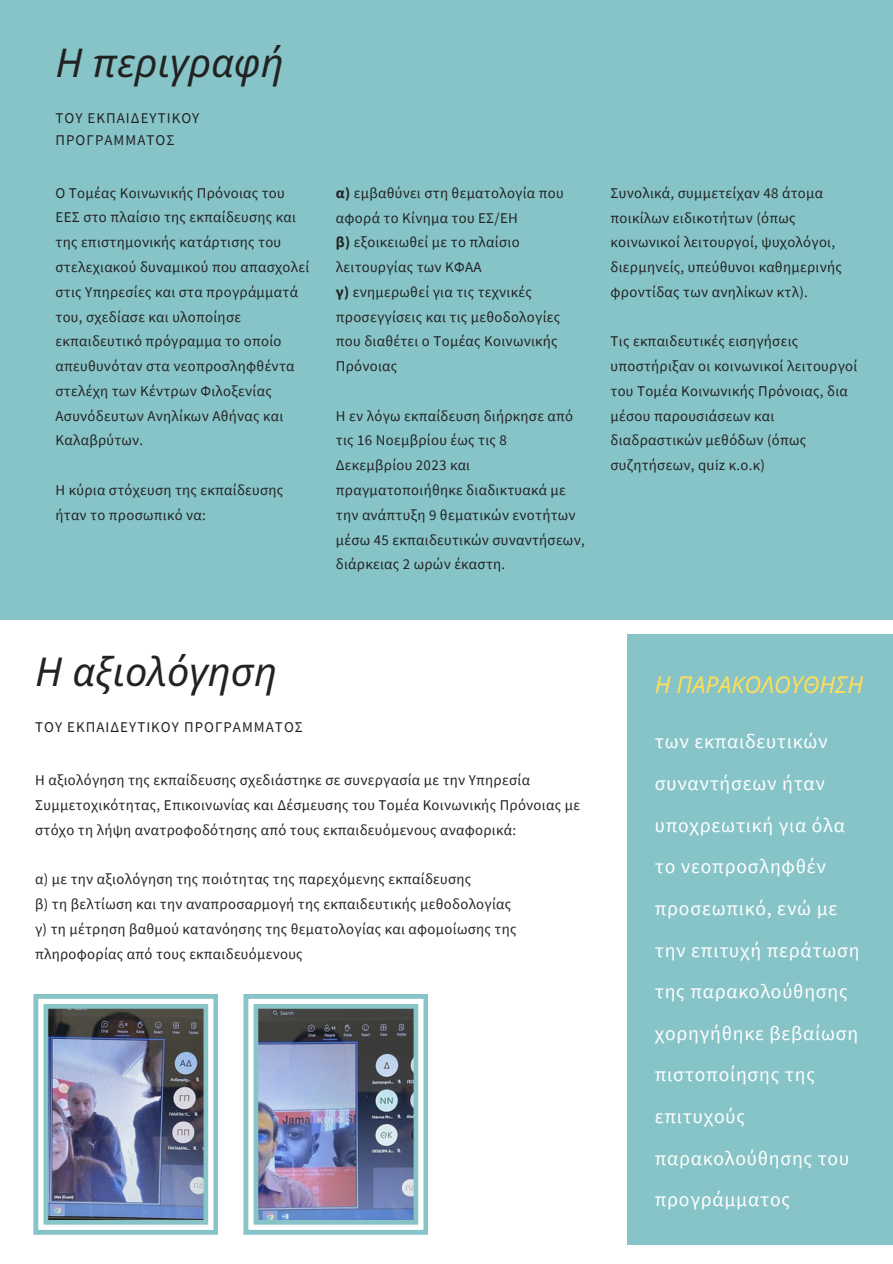
<style>
.page{position:relative;width:893px;height:1264px;background:#fff}
.page>*{position:absolute;margin:0;border:0;box-sizing:border-box;transform-origin:0 0}
.t1{font:italic 39.75px "Noto Sans";color:#222}
.t2{font:italic 23.1px "Noto Sans";color:#ffde59}
.t3{font:19.8px/41.7px "Source Sans Pro";letter-spacing:.04em;color:#fff}
.t4{font:14.85px/24.8px "Source Sans Pro";letter-spacing:.02em;color:#222}
.t5{font:14.85px/21.3px "Source Sans Pro";letter-spacing:.07em;color:#222}
.s1{font-weight:700}
</style>
<div class="page">
<div style="left:627px;top:634px;width:265px;height:610px;background:#87c4c8"></div>
<div style="left:0;top:0;width:892px;height:619px;background:#87c4c8"></div>
<img style="left:33px;top:994px;width:185px;height:240px">
<img style="left:243px;top:994px;width:185px;height:240px">
<p class="t1" style="left:56px;top:34px;width:230px">Η περιγραφή</p>
<p class="t5" style="left:56px;top:107px;width:145px">ΤΟΥ ΕΚΠΑΙΔΕΥΤΙΚΟΥ<br>ΠΡΟΓΡΑΜΜΑΤΟΣ</p>
<p class="t4" style="left:56px;top:180px;width:255px">Ο Τομέας Κοινωνικής Πρόνοιας του<br>ΕΕΣ στο πλαίσιο της εκπαίδευσης και της επιστημονικής κατάρτισης του στελεχιακού δυναμικού που απασχολεί στις Υπηρεσίες και στα προγράμματά του, σχεδίασε και υλοποίησε εκπαιδευτικό πρόγραμμα το οποίο απευθυνόταν στα νεοπροσληφθέντα στελέχη των Κέντρων Φιλοξενίας<br>Ασυνόδευτων Ανηλίκων Αθήνας και<br>Καλαβρύτων.</p>
<p class="t4" style="left:56px;top:477px;width:229px">Η κύρια στόχευση της εκπαίδευσης ήταν το προσωπικό να:</p>
<p class="t4" style="left:336px;top:180px;width:229px"><span class="s1">α)</span> εμβαθύνει στη θεματολογία που αφορά το Κίνημα του ΕΣ/ΕΗ</p>
<p class="t4" style="left:336px;top:230px;width:185px"><span class="s1">β)</span> εξοικειωθεί με το πλαίσιο λειτουργίας των ΚΦΑΑ</p>
<p class="t4" style="left:336px;top:279px;width:226px"><span class="s1">γ)</span> ενημερωθεί για τις τεχνικές προσεγγίσεις και τις μεθοδολογίες που διαθέτει ο Τομέας Κοινωνικής<br>Πρόνοιας</p>
<p class="t4" style="left:336px;top:403px;width:250px">Η εν λόγω εκπαίδευση διήρκησε από τις 16 Νοεμβρίου έως τις 8<br>Δεκεμβρίου 2023 και πραγματοποιήθηκε διαδικτυακά με την ανάπτυξη 9 θεματικών ενοτήτων μέσω 45 εκπαιδευτικών συναντήσεων, διάρκειας 2 ωρών έκαστη.</p>
<p class="t4" style="left:610px;top:180px;width:233px">Συνολικά, συμμετείχαν 48 άτομα ποικίλων ειδικοτήτων (όπως κοινωνικοί λειτουργοί, ψυχολόγοι, διερμηνείς, υπεύθυνοι καθημερινής φροντίδας των ανηλίκων κτλ).</p>
<p class="t4" style="left:610px;top:329px;width:248px">Τις εκπαιδευτικές εισηγήσεις υποστήριξαν οι κοινωνικοί λειτουργοί του Τομέα Κοινωνικής Πρόνοιας, δια μέσου παρουσιάσεων και διαδραστικών μεθόδων (όπως συζητήσεων, quiz κ.ο.κ)</p>
<p class="t1" style="left:35px;top:643px;width:243px">Η αξιολόγηση</p>
<p class="t5" style="left:35px;top:716px;width:269px">ΤΟΥ ΕΚΠΑΙΔΕΥΤΙΚΟΥ ΠΡΟΓΡΑΜΜΑΤΟΣ</p>
<p class="t4" style="left:35px;top:767px;width:546px">Η αξιολόγηση της εκπαίδευσης σχεδιάστηκε σε συνεργασία με την Υπηρεσία<br>Συμμετοχικότητας, Επικοινωνίας και Δέσμευσης του Τομέα Κοινωνικής Πρόνοιας με στόχο τη λήψη ανατροφοδότησης από τους εκπαιδευόμενους αναφορικά:</p>
<p class="t4" style="left:35px;top:866px;width:437px">α) με την αξιολόγηση της ποιότητας της παρεχόμενης εκπαίδευσης</p>
<p class="t4" style="left:35px;top:891px;width:477px">β) τη βελτίωση και την αναπροσαρμογή της εκπαιδευτικής μεθοδολογίας</p>
<p class="t4" style="left:35px;top:916px;width:482px">γ) τη μέτρηση βαθμού κατανόησης της θεματολογίας και αφομοίωσης της πληροφορίας από τους εκπαιδευόμενους</p>
<p class="t2" style="left:654px;top:668px;width:210px">Η ΠΑΡΑΚΟΛΟΥΘΗΣΗ</p>
<p class="t3" style="left:654px;top:720px;width:206px">των εκπαιδευτικών συναντήσεων ήταν υποχρεωτική για όλα το νεοπροσληφθέν προσεωπικό, ενώ με την επιτυχή περάτωση της παρακολούθησης χορηγήθηκε βεβαίωση πιστοποίησης της επιτυχούς παρακολούθησης του προγράμματος</p>
</div>
